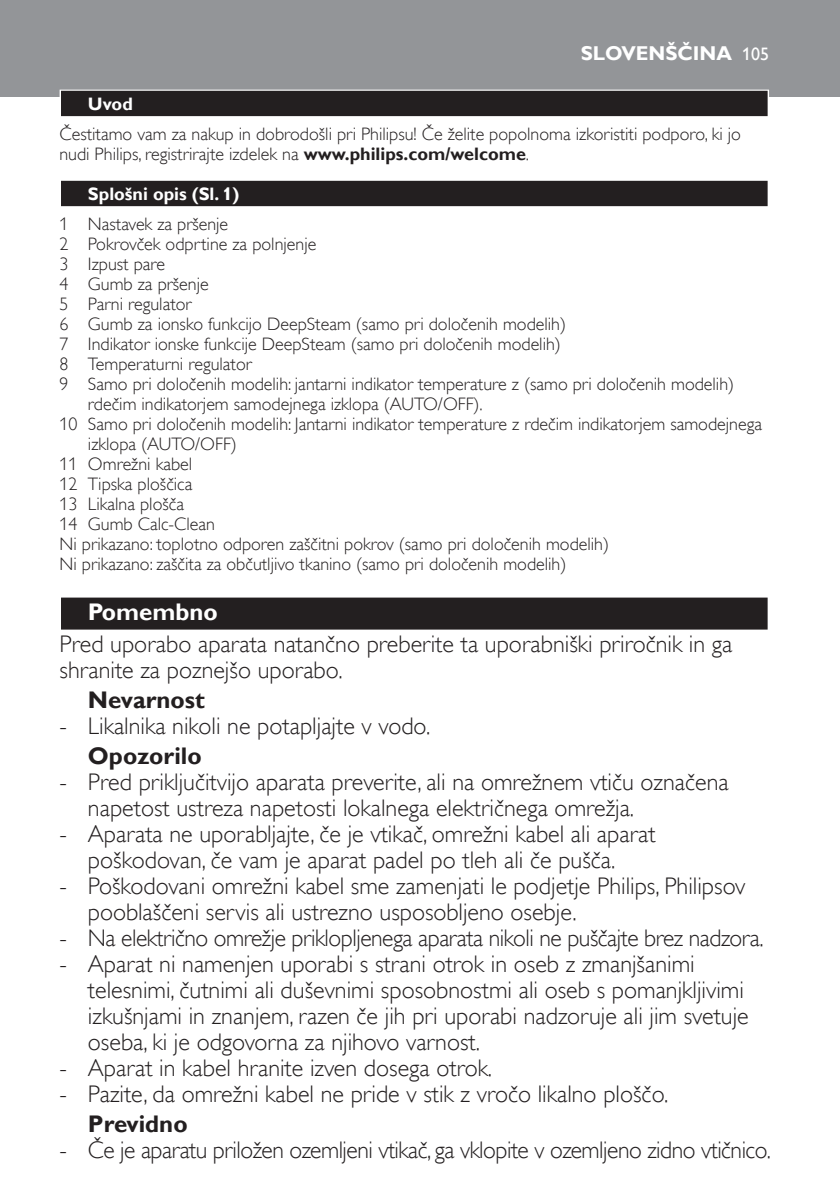
<style>
.page{position:relative;width:840px;height:1191px;background:#fff}
.page>*{position:absolute;margin:0;border:0;box-sizing:border-box;transform-origin:0 0}
.t1{font:24px/26px "Gill Sans Alt One WGL Light";color:#231f20}
.t2{font:24px "Gill Sans Alt One WGL Light";letter-spacing:-.02em;color:#231f20}
.t3{font:700 24px "Gill Sans Alt One WGL";color:#231f20}
.t4{font:700 24px "Gill Sans Alt One WGL";color:#fff}
.t5{font:700 20px "Gill Sans Alt One WGL";color:#fff}
.t6{font:18px/20px "Gill Sans Alt One WGL Light";color:#231f20}
.t7{font:700 18px "Gill Sans Alt One WGL";color:#fff}
.t8{font:18px "Gill Sans Alt One WGL";color:#fff}
.s1{font-family:"Gill Sans Alt One WGL";font-weight:700}
</style>
<div class="page">
<div style="left:0;top:0;width:839px;height:96px;background:#939598"></div>
<div style="left:60px;top:90px;width:708px;height:28px;background:#e4e3e3"></div>
<div style="left:61px;top:91px;width:706px;height:25px;background:#231f20"></div>
<div style="left:60px;top:180px;width:708px;height:28px;background:#dbdadb"></div>
<div style="left:61px;top:181px;width:706px;height:25px;background:#231f20"></div>
<div style="left:60px;top:596px;width:708px;height:35px;background:#7b7879"></div>
<div style="left:61px;top:597px;width:706px;height:32px;background:#231f20"></div>
<p class="t5" style="left:580px;top:40px;width:153px">Slovenšč ina</p>
<p class="t8" style="left:741px;top:42px;width:28px">105</p>
<p class="t7" style="left:88px;top:92px;width:46px">Uvod</p>
<p class="t6" style="left:60px;top:124px;width:682px">Čestitamo vam za nakup in dobrodošli pri Philipsu! Če želite popolnoma izkoristiti podporo, ki jo nudi Philips, registrirajte izdelek na <span class="s1">www.philips.com/welcome</span>.</p>
<p class="t7" style="left:88px;top:182px;width:153px">Splošni opis (Sl. 1)</p>
<p class="t6" style="left:60px;top:214px;width:170px">1 Nastavek za pršenje</p>
<p class="t6" style="left:60px;top:234px;width:258px">2 Pokrovček odprtine za polnjenje</p>
<p class="t6" style="left:60px;top:254px;width:107px">3 Izpust pare</p>
<p class="t6" style="left:60px;top:274px;width:150px">4 Gumb za pršenje</p>
<p class="t6" style="left:60px;top:294px;width:133px">5 Parni regulator</p>
<p class="t6" style="left:60px;top:314px;width:508px">6 Gumb za ionsko funkcijo DeepSteam (samo pri določenih modelih)</p>
<p class="t6" style="left:60px;top:334px;width:502px">7 Indikator ionske funkcije DeepSteam (samo pri določenih modelih)</p>
<p class="t6" style="left:60px;top:354px;width:194px">8 Temperaturni regulator</p>
<p class="t6" style="left:60px;top:374px;width:675px">9 Samo pri določenih modelih: jantarni indikator temperature z (samo pri določenih modelih)</p>
<p class="t6" style="left:88px;top:394px;width:396px">rdečim indikatorjem samodejnega izklopa (AUTO/OFF).</p>
<p class="t6" style="left:60px;top:414px;width:703px">10 Samo pri določenih modelih: Jantarni indikator temperature z rdečim indikatorjem samodejnega</p>
<p class="t6" style="left:88px;top:434px;width:150px">izklopa (AUTO/OFF)</p>
<p class="t6" style="left:60px;top:454px;width:134px">11 Omrežni kabel</p>
<p class="t6" style="left:60px;top:474px;width:134px">12 Tipska ploščica</p>
<p class="t6" style="left:60px;top:494px;width:126px">13 Likalna plošča</p>
<p class="t6" style="left:60px;top:514px;width:157px">14 Gumb Calc-Clean</p>
<p class="t6" style="left:60px;top:534px;width:550px">Ni prikazano: toplotno odporen zaščitni pokrov (samo pri določenih modelih)</p>
<p class="t6" style="left:60px;top:554px;width:508px">Ni prikazano: zaščita za občutljivo tkanino (samo pri določenih modelih)</p>
<h1 class="t4" style="left:88px;top:596px;width:131px">Pomembno</h1>
<h1 class="t1" style="left:60px;top:631px;width:674px">Pred uporabo aparata natančno preberite ta uporabniški priročnik in ga shranite za poznejšo uporabo.</h1>
<h1 class="t3" style="left:88px;top:683px;width:118px">Nevarnost</h1>
<h1 class="t1" style="left:60px;top:713px;width:372px">- Likalnika nikoli ne potapljajte v vodo.</h1>
<h1 class="t3" style="left:88px;top:739px;width:115px">Opozorilo</h1>
<h1 class="t1" style="left:88px;top:769px;width:642px;text-indent:-28px">- Pred priključitvijo aparata preverite, ali na omrežnem vtiču označena napetost ustreza napetosti lokalnega električnega omrežja.</h1>
<h1 class="t1" style="left:60px;top:821px;width:597px;text-align:center">- Aparata ne uporabljajte, če je vtikač, omrežni kabel ali aparat poškodovan, če vam je aparat padel po tleh ali če pušča.</h1>
<h1 class="t1" style="left:88px;top:873px;width:658px;text-indent:-28px">- Poškodovani omrežni kabel sme zamenjati le podjetje Philips, Philipsov pooblaščeni servis ali ustrezno usposobljeno osebje.</h1>
<h1 class="t2" style="left:60px;top:922px;width:705px">- Na električno omrežje priklopljenega aparata nikoli ne puščajte brez nadzora.</h1>
<p class="t1" style="left:88px;top:951px;width:662px;text-indent:-28px">- Aparat ni namenjen uporabi s strani otrok in oseb z zmanjšanimi telesnimi, čutnimi ali duševnimi sposobnostmi ali oseb s pomanjkljivimi izkušnjami in znanjem, razen če jih pri uporabi nadzoruje ali jim svetuje oseba, ki je odgovorna za njihovo varnost.</p>
<h1 class="t1" style="left:60px;top:1055px;width:434px">- Aparat in kabel hranite izven dosega otrok.</h1>
<h1 class="t1" style="left:60px;top:1081px;width:610px">- Pazite, da omrežni kabel ne pride v stik z vročo likalno ploščo.</h1>
<h1 class="t3" style="left:88px;top:1107px;width:101px">Previdno</h1>
<h1 class="t2" style="left:60px;top:1134px;width:712px">- Če je aparatu priložen ozemljeni vtikač, ga vklopite v ozemljeno zidno vtičnico.</h1>
</div>
